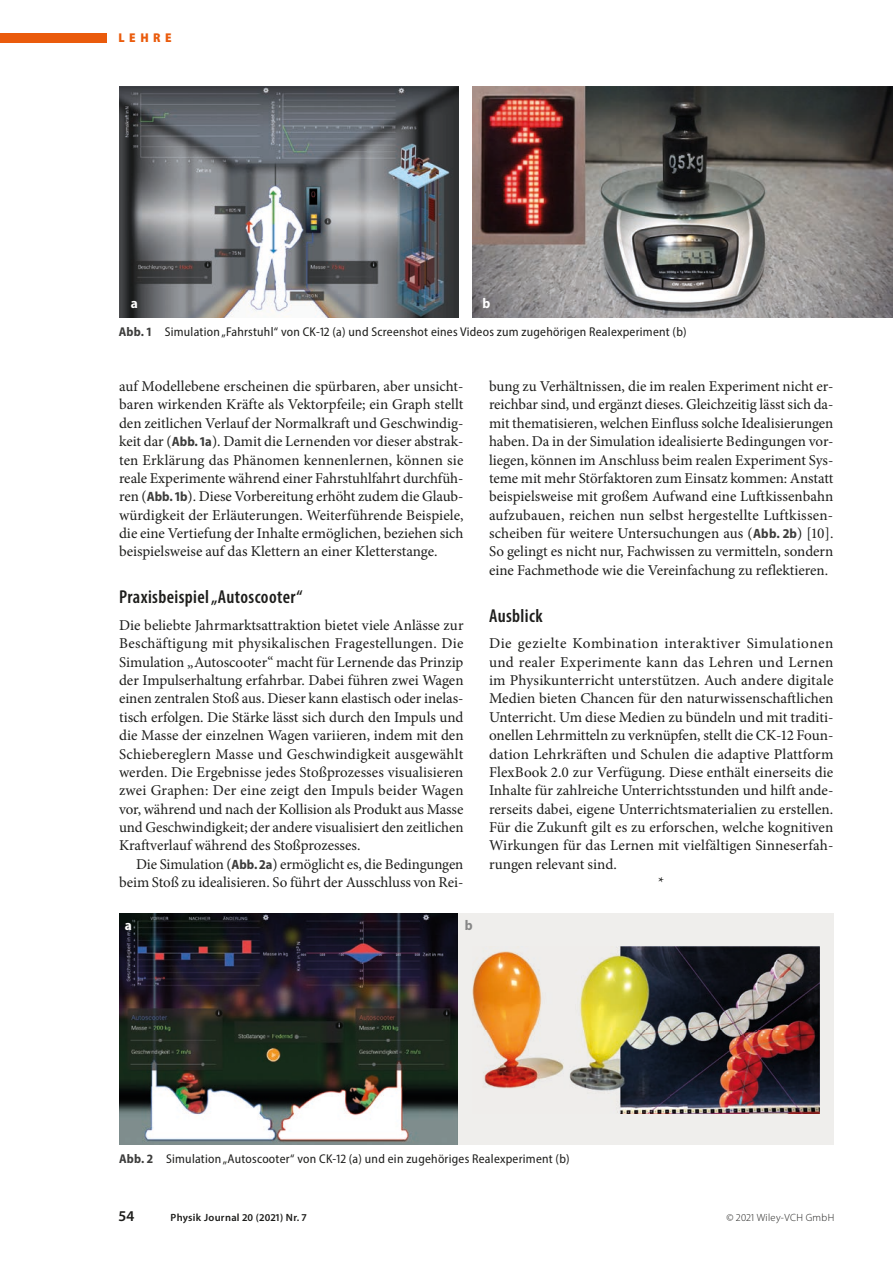
<style>
.page{position:relative;width:893px;height:1263px;background:#fff}
.page>*{position:absolute;margin:0;border:0;box-sizing:border-box;transform-origin:0 0}
.t1{font:600 condensed 18.75px "Myriad Pro";letter-spacing:.02em;color:#1d1d1b}
.t2{font:15px/18.3px "Minion Pro";color:#1d1d1b;text-align:justify}
.t3{font:15px "Minion Pro";letter-spacing:.03em;color:#1d1d1b}
.t4{font:15px "Minion Pro";letter-spacing:.02em;color:#1d1d1b}
.t5{font:600 15px "Myriad Pro";color:#1d1d1b}
.t6{font:700 semi-condensed 14.25px "Myriad Pro";color:#fff}
.t7{font:700 semi-condensed 14.25px "Myriad Pro";color:#878787}
.t8{font:semi-condensed 12.75px "Myriad Pro";letter-spacing:.02em;color:#1d1d1b}
.t9{font:900 semi-condensed 12.75px "Myriad Pro";letter-spacing:.36em;color:#ea5b0c}
.t10{font:600 10.5px "Myriad Pro";letter-spacing:.03em;color:#1d1d1b}
.t11{font:300 10.5px "Myriad Pro";letter-spacing:.03em;color:#1d1d1b}
.s1{font-weight:700;color:#3d3d3c}
.s2{font-family:"Myriad Pro";font-weight:700;font-stretch:semi-condensed;font-size:13.5px;color:#3d3d3c}
</style>
<div class="page">
<div style="left:0;top:33px;width:106px;height:9px;background:#ea5b0c"></div>
<img style="left:119px;top:86px;width:340px;height:231px">
<img style="left:472px;top:86px;width:421px;height:231px">
<div style="left:128px;top:913px;width:705px;height:232px;background:#efeeec"></div>
<img style="left:119px;top:914px;width:339px;height:231px">
<img style="left:472px;top:947px;width:347px;height:167px">
<p class="t9" style="left:118px;top:30px;width:55px">LEHRE</p>
<p class="t6" style="left:131px;top:294px;width:9px">a</p>
<p class="t6" style="left:482px;top:294px;width:9px">b</p>
<p class="t8" style="left:119px;top:324px;width:569px"><span class="s1">Abb. 1</span> Simulation „Fahrstuhl“ von CK-12 (a) und Screenshot eines Videos zum zugehörigen Realexperiment (b)</p>
<p class="t2" style="left:119px;top:377px;width:346px">auf Modellebene erscheinen die spürbaren, aber unsicht&shy;baren wirkenden Kräfte als Vektor pfeile; ein Graph stellt den zeitlichen Verlauf der Normalkraft und Geschwindig&shy;keit dar (<span class="s2">Abb. 1a</span>). Damit die Lernenden vor dieser abstrak&shy;ten Erklärung das Phänomen kennenlernen, können sie reale Experimente während einer Fahrstuhlfahrt durchfüh&shy;ren (<span class="s2">Abb. 1b</span>). Diese Vorbereitung erhöht zudem die Glaub&shy;würdigkeit der Erläuterungen. Weiterführende Beispiele, die eine Vertiefung der Inhalte ermöglichen, beziehen sich beispielsweise auf das Klettern an einer Kletterstange.</p>
<p class="t1" style="left:119px;top:585px;width:185px">Praxisbeispiel „Autoscooter“</p>
<p class="t2" style="left:119px;top:616px;width:346px">Die beliebte Jahrmarktsattraktion bietet viele Anlässe zur Beschäftigung mit physikalischen Fragestellungen. Die Simu lation „Autoscooter“ macht für Lernende das Prinzip der Impulserhaltung erfahrbar. Dabei führen zwei Wagen einen zentralen Stoß aus. Dieser kann elastisch oder inelas&shy;tisch erfolgen. Die Stärke lässt sich durch den Impuls und die Masse der einzelnen Wagen variieren, indem mit den Schiebereglern Masse und Geschwindigkeit ausgewählt werden. Die Ergebnisse jedes Stoßprozesses visualisieren zwei Graphen: Der eine zeigt den Impuls beider Wagen vor, während und nach der Kollision als Produkt aus Masse und Geschwindigkeit; der andere visualisiert den zeitlichen Kraftverlauf während des Stoßprozesses.</p>
<p class="t2" style="left:119px;top:855px;width:346px;text-align:right">Die Simulation (<span class="s2">Abb. 2a</span>) ermöglicht es, die Bedingungen beim Stoß zu idealisieren. So führt der Ausschluss von Rei-</p>
<p class="t6" style="left:125px;top:916px;width:9px">a</p>
<p class="t7" style="left:465px;top:916px;width:9px">b</p>
<p class="t2" style="left:489px;top:377px;width:346px">bung zu Verhältnissen, die im realen Experiment nicht er&shy;reichbar sind, und ergänzt dieses. Gleichzeitig lässt sich da&shy;mit thematisieren, welchen Einfluss solche Idealisierungen haben. Da in der Simulation idealisierte Bedingungen vor&shy;liegen, können im Anschluss beim realen Experiment Sys&shy;teme mit mehr Störfaktoren zum Einsatz kommen: Anstatt beispielsweise mit großem Aufwand eine Luftkissenbahn aufzubauen, reichen nun selbst hergestellte Luftkissen&shy;scheiben für weitere Untersuchungen aus (<span class="s2">Abb. 2b</span>) [10].<br>So gelingt es nicht nur, Fachwissen zu vermitteln, sondern eine Fachmethode wie die Vereinfachung zu reflektieren.</p>
<p class="t1" style="left:489px;top:604px;width:55px">Ausblick</p>
<p class="t3" style="left:489px;top:633px;width:346px">Die gezielte Kombination interaktiver Simulationen</p>
<p class="t4" style="left:489px;top:652px;width:346px">und realer Experimente kann das Lehren und Lernen</p>
<p class="t2" style="left:489px;top:671px;width:346px">im Physik unterricht unterstützen. Auch andere digitale</p>
<p class="t2" style="left:489px;top:689px;width:346px">Medien bieten Chancen für den naturwissenschaftlichen</p>
<p class="t2" style="left:489px;top:708px;width:346px">Unterricht. Um diese Medien zu bündeln und mit traditi-</p>
<p class="t2" style="left:489px;top:726px;width:346px">onellen Lehrmitteln zu verknüpfen, stellt die CK-12 Foun-</p>
<p class="t2" style="left:489px;top:745px;width:346px">dation Lehrkräften und Schulen die adaptive Plattform</p>
<p class="t2" style="left:489px;top:763px;width:346px">FlexBook 2.0 zur Verfügung. Diese enthält einerseits die</p>
<p class="t2" style="left:489px;top:781px;width:346px">Inhalte für zahlreiche Unterrichtsstunden und hilft ande-</p>
<p class="t2" style="left:489px;top:800px;width:346px">rerseits dabei, eigene Unterrichtsmaterialien zu erstellen.</p>
<p class="t2" style="left:489px;top:818px;width:346px">Für die Zukunft gilt es zu erforschen, welche kognitiven</p>
<p class="t2" style="left:489px;top:836px;width:346px">Wirkungen für das Lernen mit vielfältigen Sinneserfah-</p>
<p class="t2" style="left:489px;top:855px;width:129px">rungen relevant sind.</p>
<p class="t2" style="left:658px;top:873px;width:8px">*</p>
<p class="t8" style="left:119px;top:1151px;width:452px"><span class="s1">Abb. 2</span> Simulation „Autoscooter“ von CK-12 (a) und ein zugehöriges Realexperiment (b)</p>
<p class="t5" style="left:119px;top:1206px;width:17px">54</p>
<p class="t10" style="left:171px;top:1211px;width:138px">Physik Journal 20 (2021) Nr. 7</p>
<p class="t11" style="left:726px;top:1211px;width:109px">© 2021 Wiley-VCH GmbH</p>
</div>
